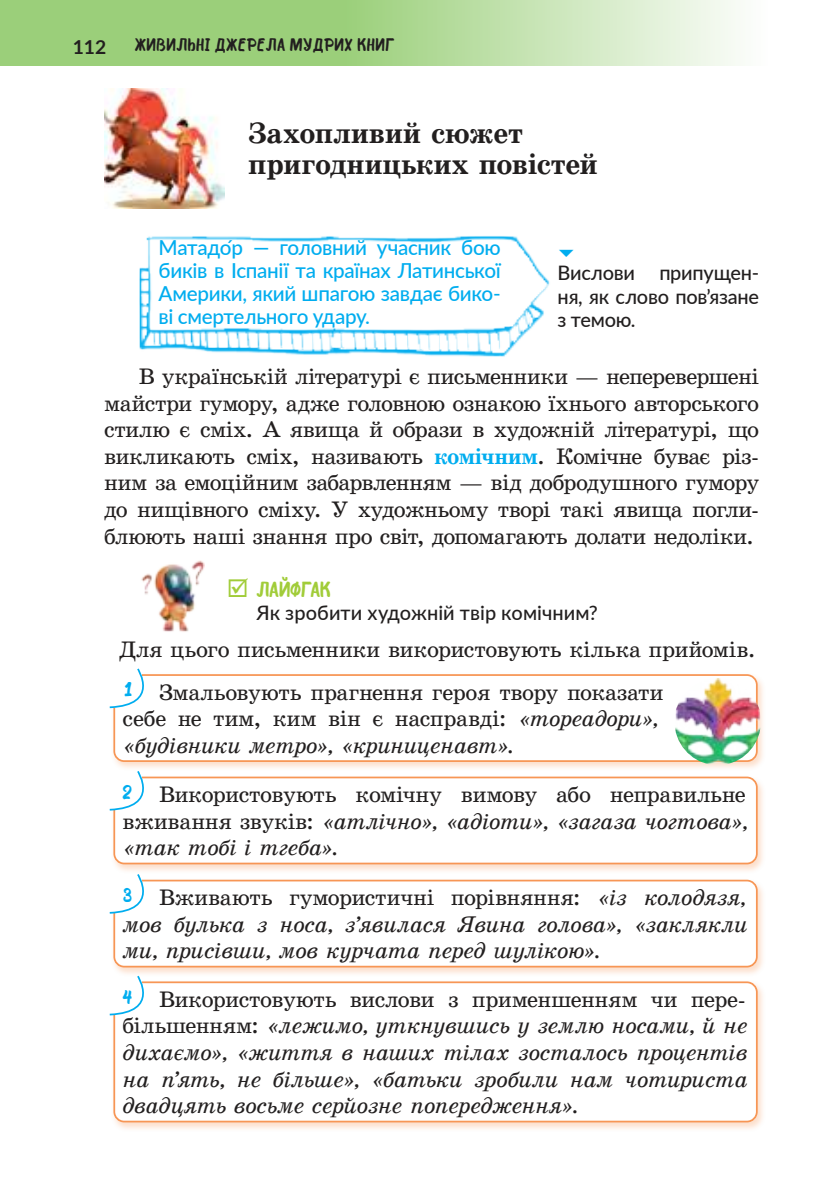
<style>
.page{position:relative;width:819px;height:1191px;background:#fff}
.page>*{position:absolute;margin:0;border:0;box-sizing:border-box;transform-origin:0 0}
.t1{font:700 29.75px/31.5px "School Book Alx";letter-spacing:-.01em;color:#221f1f}
.t2{font:22.75px/26.6px "School Book Alx";letter-spacing:-.02em;color:#221f1f;text-align:justify}
.t3{font:italic 22.75px/26.6px "School Book Alx";letter-spacing:-.025em;color:#221f1f;text-align:justify}
.t4{font:21px "Bosk";letter-spacing:-.01em;color:#a1cc39}
.t5{font:500 20.65px/22.9px "Lato";letter-spacing:-.015em;color:#00adef;text-align:justify}
.t6{font:20.65px "Lato";color:#00adef}
.t7{font:500 19.95px/23.4px "Lato";letter-spacing:-.01em;color:#221f1f;text-align:justify}
.t8{font:19.25px "Bosk";color:#00adef}
.t9{font:700 19.25px "Lato";color:#221f1f}
.t10{font:17.5px "Bosk";letter-spacing:.03em;color:#221f1f}
.s1{font-weight:700;color:#00adef}
.s2{font-style:normal}
.s3{font-style:italic}
</style>
<div class="page">
<img style="left:139px;top:236px;width:411px;height:121px">
<div style="left:111px;top:673px;width:654px;height:98px;background:#f79655;opacity:.3"></div>
<div style="left:114px;top:675px;width:642px;height:86px;background:#fff;border-radius:10px"></div>
<div style="left:113px;top:674px;width:644px;height:88px;border:2px solid #f79655;border-radius:10px"></div>
<svg style="left:109px;top:668px;width:52px;height:41px"></svg>
<img style="left:674px;top:678px;width:87px;height:86px">
<div style="left:111px;top:775px;width:654px;height:98px;background:#f79655;opacity:.3"></div>
<div style="left:114px;top:777px;width:642px;height:86px;background:#fff;border-radius:10px"></div>
<div style="left:113px;top:776px;width:644px;height:88px;border:2px solid #f79655;border-radius:10px"></div>
<svg style="left:109px;top:769px;width:52px;height:42px"></svg>
<div style="left:111px;top:878px;width:654px;height:98px;background:#f79655;opacity:.3"></div>
<div style="left:114px;top:880px;width:642px;height:86px;background:#fff;border-radius:10px"></div>
<div style="left:113px;top:879px;width:644px;height:88px;border:2px solid #f79655;border-radius:10px"></div>
<svg style="left:109px;top:872px;width:52px;height:42px"></svg>
<div style="left:111px;top:980px;width:654px;height:152px;background:#f79655;opacity:.3"></div>
<div style="left:114px;top:982px;width:642px;height:139px;background:#fff;border-radius:10px"></div>
<div style="left:113px;top:981px;width:644px;height:141px;border:2px solid #f79655;border-radius:10px"></div>
<svg style="left:109px;top:974px;width:52px;height:42px"></svg>
<img style="left:105px;top:88px;width:119px;height:121px">
<img style="left:141px;top:560px;width:63px;height:72px">
<svg style="left:0;top:0;width:736px;height:65px;background:#b3da9a"></svg>
<p class="t9" style="left:73px;top:36px;width:35px">112</p>
<p class="t10" style="left:135px;top:34px;width:261px">ЖИВИЛЬНІ ДЖЕРЕЛА МУДРИХ КНИГ</p>
<h1 class="t1" style="left:248px;top:117px;width:351px">Захопливий сюжет пригодницьких повістей</h1>
<p class="t6" style="left:234px;top:233px;width:7px">́</p>
<p class="t5" style="left:159px;top:258px;width:343px">биків в Іспанії та країнах Латинської Америки, який шпагою завдає бико&shy;ві смертельного удару.</p>
<p class="t7" style="left:557px;top:260px;width:203px">Вислови припущен&shy;ня, як слово пов’язане з темою.</p>
<p class="t5" style="left:159px;top:236px;width:343px">Матадор — головний учасник бою</p>
<p class="t2" style="left:104px;top:363px;width:656px;text-indent:35px">В українській літературі є письменники — неперевершені майстри гумору, адже головною ознакою їхнього авторського стилю є сміх. А явища й образи в художній літературі, що викликають сміх, називають <span class="s1">комічним</span>. Комічне буває різ&shy;ним за емоційним забарвленням — від добродушного гумору до нищівного сміху. У художньому творі такі явища погли&shy;блюють наші знання про світ, допомагають долати недоліки.</p>
<p class="t4" style="left:256px;top:576px;width:76px">ЛАЙФГАК</p>
<p class="t7" style="left:256px;top:600px;width:343px">Як зробити художній твір комічним?</p>
<p class="t2" style="left:159px;top:628px;width:598px;line-height:42.7px;text-indent:-40px">Для цього письменники використовують кілька прийомів.<br>Змальовують прагнення героя твору показати</p>
<p class="t3" style="left:123px;top:705px;width:537px"><span class="s2">себе не тим, ким він є насправді:</span> «тореадори», «будівники метро», «криниценавт».</p>
<p class="t8" style="left:124px;top:677px;width:9px">1</p>
<p class="t8" style="left:122px;top:781px;width:11px">2</p>
<p class="t2" style="left:123px;top:781px;width:626px;text-indent:36px">Використовують комічну вимову або неправильне вживання звуків: <span class="s3">«атлічно», «адіоти», «загаза чогтова», «так тобі і тгеба».</span></p>
<p class="t8" style="left:123px;top:884px;width:10px">3</p>
<p class="t3" style="left:123px;top:884px;width:626px;text-indent:36px"><span class="s2">Вживають гумористичні порівняння:</span> «із колодязя, мов булька з носа, з’явилася Явина голова», «заклякли ми, присівши, мов курчата перед шулікою».</p>
<p class="t8" style="left:122px;top:985px;width:11px">4</p>
<p class="t3" style="left:123px;top:985px;width:626px;text-indent:37px"><span class="s2">Використовують вислови з применшенням чи пере&shy;більшенням:</span> «лежимо, уткнувшись у землю носами, й не дихаємо», «життя в наших тілах зосталось процентів на п’ять, не більше», «батьки зробили нам чотириста двадцять восьме серйозне попередження».</p>
</div>
